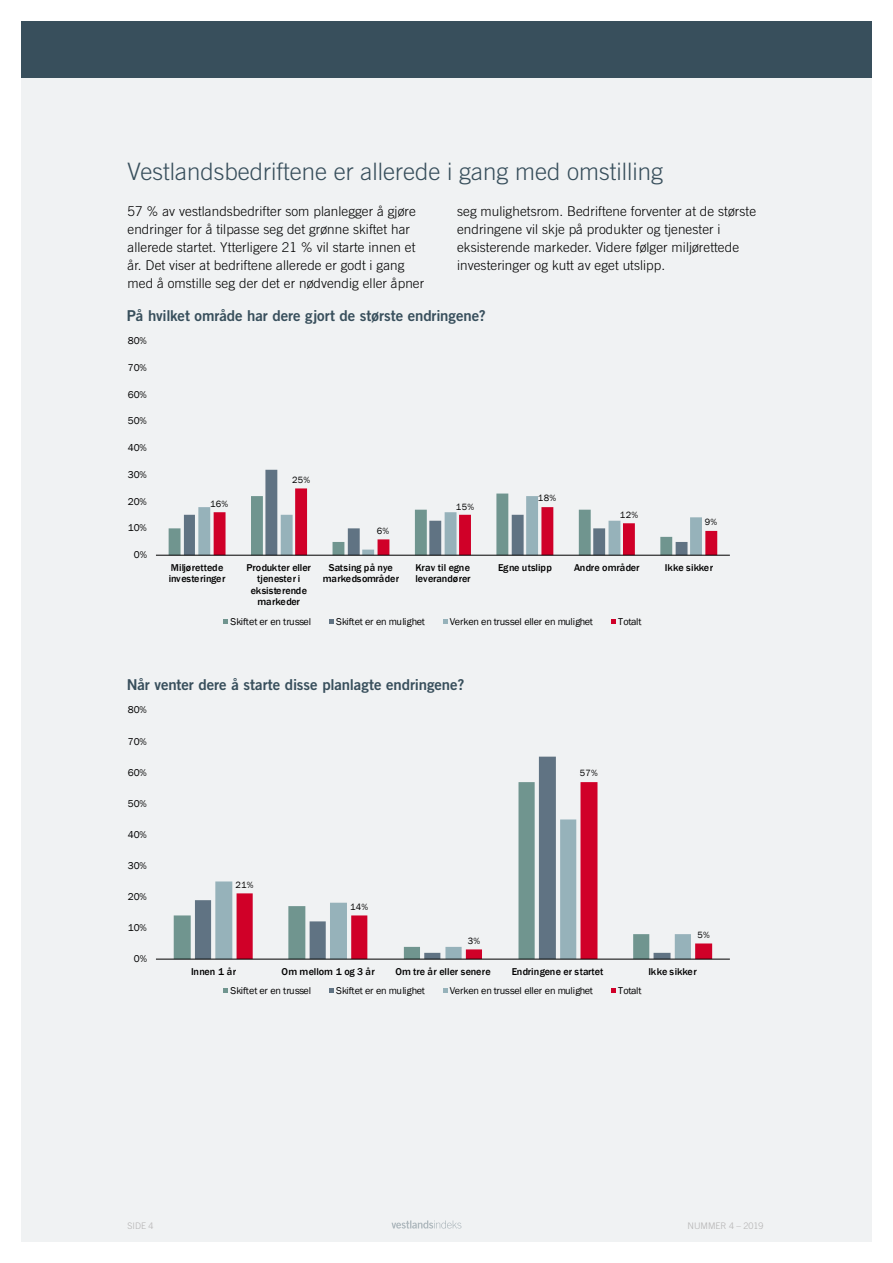
<style>
.page{position:relative;width:893px;height:1263px;background:#fff}
.page>*{position:absolute;margin:0;border:0;box-sizing:border-box;transform-origin:0 0}
.t1{font:300 24px "Trade Gothic";color:#384f5c}
.t2{font:15px "Trade Gothic Bold Two";letter-spacing:-.005em;color:#384f5c}
.t3{font:300 13.5px/18px "Trade Gothic";letter-spacing:.005em;color:#000}
.t4{font:500 10.2px/11.6px "Franklin Gothic";color:#000}
.t5{font:10.2px "Franklin Gothic";letter-spacing:-.02em;color:#000}
.t6{font:9.3px "Franklin Gothic";letter-spacing:.025em;color:#000}
.t7{font:300 9px "Trade Gothic";color:#b3b2b2}
</style>
<div class="page">
<div style="left:21px;top:21px;width:851px;height:1221px;background:#f0f2f3"></div>
<div style="left:10px;top:12px;width:876px;height:68px;background:#000;opacity:.25"></div>
<div style="left:21px;top:21px;width:851px;height:56px;background:#384f5c"></div>
<svg style="left:169px;top:470px;width:548px;height:85px"></svg>
<hr style="left:156px;top:555px;width:574px;height:1px;background:#000">
<svg style="left:223px;top:619px;width:5px;height:5px"></svg>
<svg style="left:329px;top:619px;width:5px;height:5px"></svg>
<svg style="left:443px;top:619px;width:5px;height:5px"></svg>
<svg style="left:611px;top:619px;width:5px;height:5px"></svg>
<svg style="left:174px;top:915px;width:21px;height:44px"></svg>
<svg style="left:195px;top:757px;width:361px;height:202px"></svg>
<svg style="left:215px;top:819px;width:22px;height:140px"></svg>
<svg style="left:237px;top:782px;width:475px;height:177px"></svg>
<hr style="left:156px;top:959px;width:574px;height:1px;background:#000">
<svg style="left:223px;top:988px;width:5px;height:5px"></svg>
<svg style="left:329px;top:988px;width:5px;height:5px"></svg>
<svg style="left:443px;top:988px;width:5px;height:5px"></svg>
<svg style="left:611px;top:988px;width:5px;height:5px"></svg>
<svg style="left:391px;top:1220px;width:70px;height:8px"></svg>
<h1 class="t1" style="left:128px;top:157px;width:537px">Vestlandsbedriftene er allerede i gang med omstilling</h1>
<p class="t3" style="left:128px;top:202px;width:298px">57 % av vestlandsbedrifter som planlegger å gjøre endringer for å tilpasse seg det grønne skiftet har allerede startet. Ytterligere 21 % vil starte innen et år. Det viser at bedriftene allerede er godt i gang med å omstille seg der det er nødvendig eller åpner</p>
<p class="t3" style="left:457px;top:202px;width:300px">seg mulighetsrom. Bedriftene forventer at de største endringene vil skje på produkter og tjenester i eksisterende markeder. Videre følger miljørettede investeringer og kutt av eget utslipp.</p>
<p class="t2" style="left:127px;top:306px;width:361px">På hvilket område har dere gjort de største endringene?</p>
<p class="t5" style="left:128px;top:334px;width:21px">80%</p>
<p class="t5" style="left:128px;top:361px;width:21px">70%</p>
<p class="t5" style="left:128px;top:388px;width:21px">60%</p>
<p class="t5" style="left:128px;top:415px;width:21px">50%</p>
<p class="t5" style="left:128px;top:441px;width:21px">40%</p>
<p class="t5" style="left:128px;top:468px;width:21px">30%</p>
<p class="t5" style="left:128px;top:495px;width:21px">20%</p>
<p class="t5" style="left:128px;top:522px;width:21px">10%</p>
<p class="t5" style="left:134px;top:548px;width:15px">0%</p>
<p class="t6" style="left:210px;top:498px;width:20px">16%</p>
<p class="t6" style="left:292px;top:474px;width:20px">25%</p>
<p class="t6" style="left:377px;top:525px;width:14px">6%</p>
<p class="t6" style="left:456px;top:501px;width:20px">15%</p>
<p class="t6" style="left:538px;top:492px;width:20px">18%</p>
<p class="t6" style="left:620px;top:509px;width:20px">12%</p>
<p class="t6" style="left:705px;top:517px;width:14px">9%</p>
<p class="t4" style="left:169px;top:562px;width:58px">Miljørettede investeringer</p>
<p class="t4" style="left:246px;top:562px;width:66px;text-align:center">Produkter eller tjenester i eksisterende markeder</p>
<p class="t4" style="left:323px;top:562px;width:78px;text-align:center">Satsing på nye markedsområder</p>
<p class="t4" style="left:415px;top:562px;width:57px">Krav til egne leverandører</p>
<p class="t4" style="left:498px;top:562px;width:55px">Egne utslipp</p>
<p class="t4" style="left:574px;top:562px;width:67px">Andre områder</p>
<p class="t4" style="left:665px;top:562px;width:50px">Ikke sikker</p>
<p class="t5" style="left:231px;top:615px;width:82px">Skiftet er en trussel</p>
<p class="t5" style="left:336px;top:615px;width:90px">Skiftet er en mulighet</p>
<p class="t5" style="left:450px;top:615px;width:145px">Verken en trussel eller en mulighet</p>
<p class="t5" style="left:618px;top:615px;width:25px">Totalt</p>
<p class="t2" style="left:127px;top:676px;width:339px">Når venter dere å starte disse planlagte endringene?</p>
<p class="t5" style="left:128px;top:704px;width:21px">80%</p>
<p class="t5" style="left:128px;top:735px;width:21px">70%</p>
<p class="t5" style="left:128px;top:766px;width:21px">60%</p>
<p class="t5" style="left:128px;top:797px;width:21px">50%</p>
<p class="t5" style="left:128px;top:828px;width:21px">40%</p>
<p class="t5" style="left:128px;top:859px;width:21px">30%</p>
<p class="t5" style="left:128px;top:890px;width:21px">20%</p>
<p class="t5" style="left:128px;top:921px;width:21px">10%</p>
<p class="t5" style="left:134px;top:952px;width:15px">0%</p>
<p class="t6" style="left:235px;top:879px;width:20px">21%</p>
<p class="t6" style="left:350px;top:901px;width:20px">14%</p>
<p class="t6" style="left:468px;top:935px;width:14px">3%</p>
<p class="t6" style="left:580px;top:767px;width:20px">57%</p>
<p class="t6" style="left:697px;top:929px;width:14px">5%</p>
<p class="t4" style="left:191px;top:965px;width:46px">Innen 1 år</p>
<p class="t4" style="left:282px;top:965px;width:95px">Om mellom 1 og 3 år</p>
<p class="t4" style="left:395px;top:965px;width:97px">Om tre år eller senere</p>
<p class="t4" style="left:512px;top:965px;width:93px">Endringene er startet</p>
<p class="t4" style="left:648px;top:965px;width:50px">Ikke sikker</p>
<p class="t5" style="left:231px;top:984px;width:82px">Skiftet er en trussel</p>
<p class="t5" style="left:336px;top:984px;width:90px">Skiftet er en mulighet</p>
<p class="t5" style="left:450px;top:984px;width:145px">Verken en trussel eller en mulighet</p>
<p class="t5" style="left:618px;top:984px;width:25px">Totalt</p>
<p class="t7" style="left:128px;top:1220px;width:28px">SIDE 4</p>
<p class="t7" style="left:688px;top:1220px;width:78px">NUMMER 4 – 2019</p>
</div>
